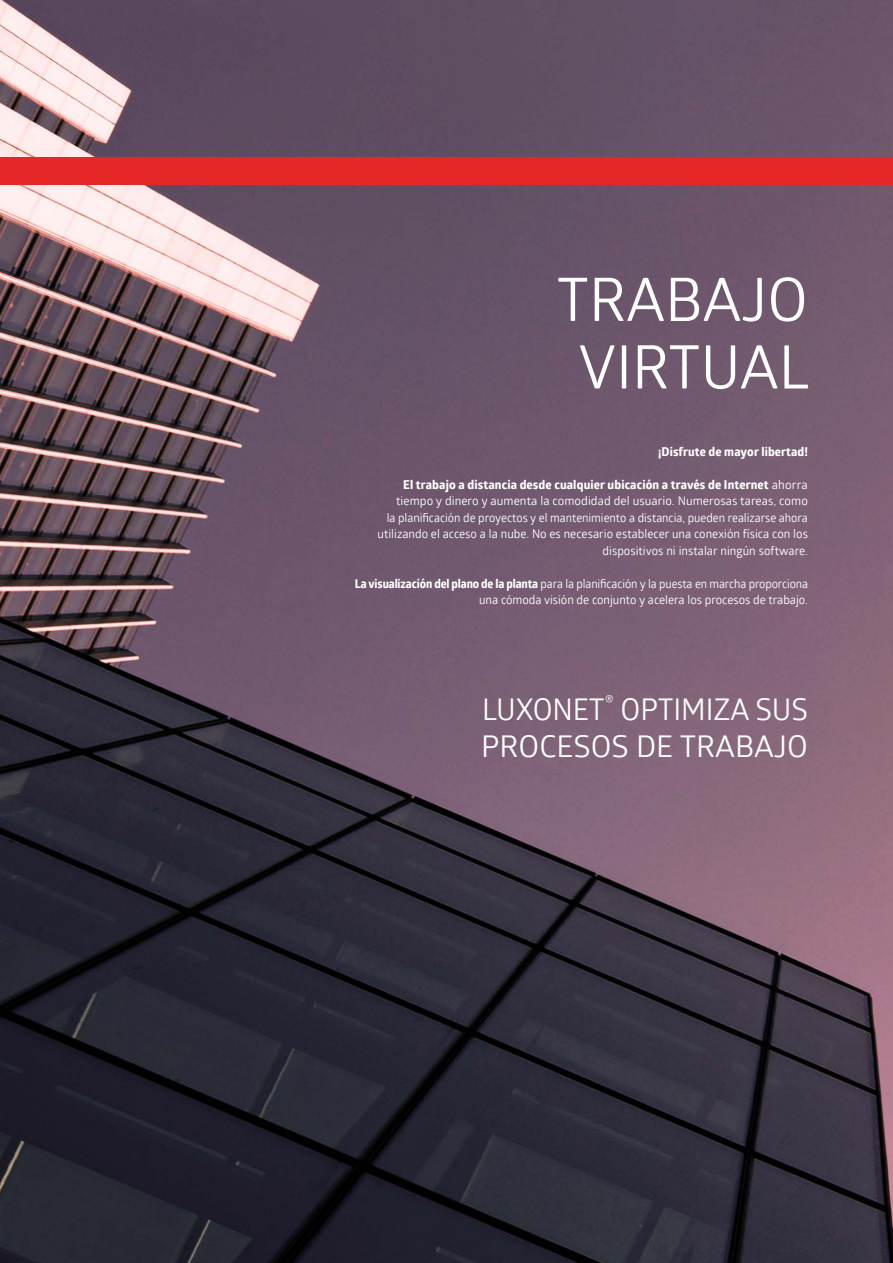
<style>
.page{position:relative;width:893px;height:1263px;background:#fff}
.page>*{position:absolute;margin:0;border:0;box-sizing:border-box;transform-origin:0 0}
.t1{font:60px/67.5px "Glober";color:#fff;text-align:center}
.t2{font:30px/37.5px "Glober";letter-spacing:-.005em;color:#fff}
.t3{font:12px/16.5px "Glober";color:#fff;text-align:right}
.t4{font:12px/16.5px "Glober";color:#fff;text-align:right;scale:.96 1}
.t5{font:700 12px "Globerx";letter-spacing:.01em;color:#fff}
.s1{font-family:"Glober";font-weight:400}
.s2{font-family:"Globerx";font-weight:700}
</style>
<div class="page">
<img style="left:0;top:0;width:893px;height:1263px">
<div style="left:0;top:157px;width:893px;height:28px;background:#e52728"></div>
<h1 class="t1" style="left:557px;top:263px;width:254px">TRABAJO<br>VIRTUAL</h1>
<p class="t5" style="left:658px;top:442px;width:151px">¡Disfrute de mayor libertad!</p>
<p class="t5" style="left:403px;top:475px;width:406px">El trabajo a distancia desde cualquier ubicación a través de Internet <span class="s1">ahorra</span></p>
<p class="t3" style="left:378px;top:492px;width:432px">tiempo y dinero y aumenta la comodidad del usuario. Numerosas tareas, como<br>la planificación de proyectos y el mantenimiento a distancia, pueden realizarse ahora utilizando el acceso a la nube. No es necesario establecer una conexión física con los dispositivos ni instalar ningún software.</p>
<p class="t4" style="left:355px;top:574px;width:473px"><span class="s2">La visualización del plano de la planta</span> para la planificación y la puesta en marcha proporciona una cómoda visión de conjunto y acelera los procesos de trabajo.</p>
<h2 class="t2" style="left:481px;top:689px;width:328px">LUXONET<sup>®</sup> OPTIMIZA SUS<br>PROCESOS DE TRABAJO</h2>
</div>
